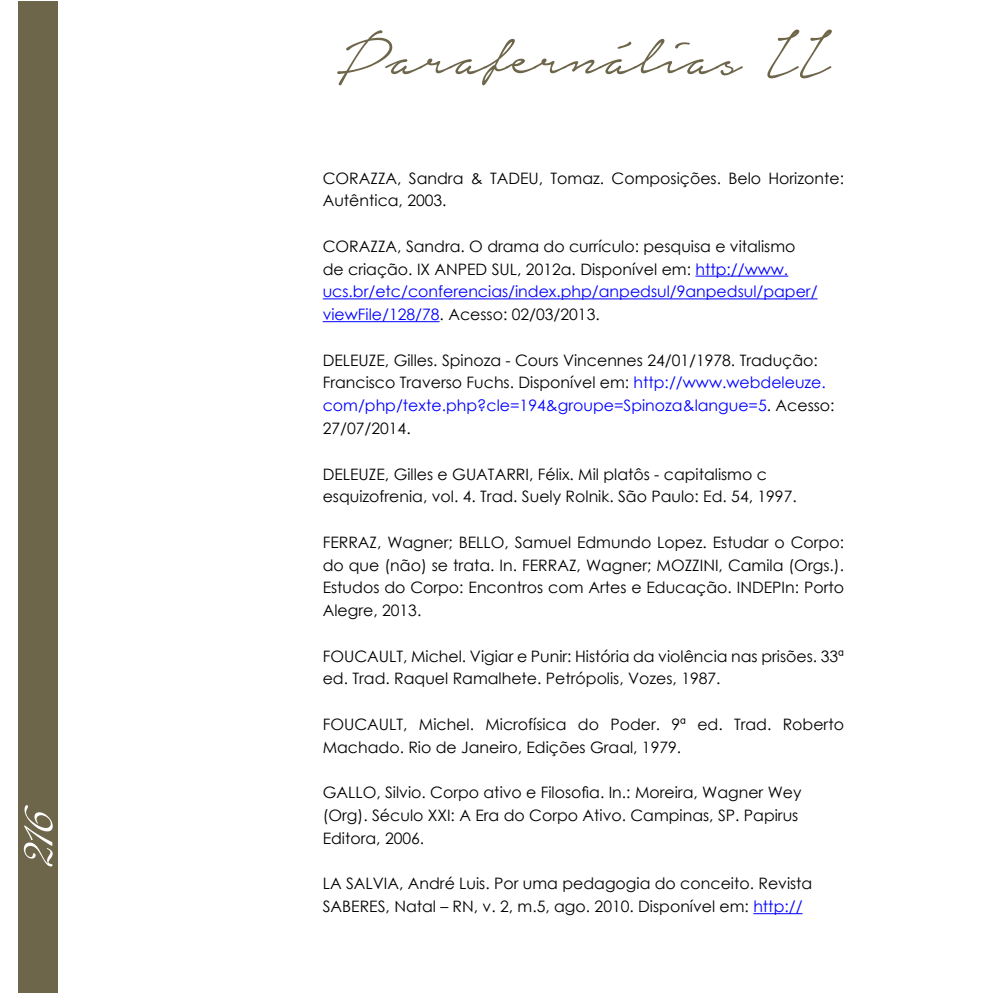
<style>
.page{position:relative;width:993px;height:993px;background:#fff}
.page>*{position:absolute;margin:0;border:0;box-sizing:border-box;transform-origin:0 0}
.t1{font:78.75px "Notera Personal Use Only";color:#6e664a}
.t2{font:63px "ARDECODE";color:#fff}
.t3{font:15.75px/22.8px "Century Gothic";color:#000}
.s1{color:#00f}
</style>
<div class="page">
<div style="left:18px;top:1px;width:40px;height:990px;background:#6e664a"></div>
<hr style="left:695px;top:275px;width:93px;height:1px;background:#00f">
<hr style="left:322px;top:298px;width:495px;height:1px;background:#00f">
<hr style="left:322px;top:321px;width:117px;height:1px;background:#00f">
<hr style="left:753px;top:912px;width:49px;height:1px;background:#00f">
<h2 class="t2" style="left:-3px;top:864px;width:61px;rotate:-90deg">216</h2>
<h1 class="t1" style="left:337px;top:17px;width:494px">Parafernálias II</h1>
<p class="t3" style="left:322px;top:166px;width:522px">CORAZZA, Sandra &amp; TADEU, Tomaz. Composições. Belo Horizonte:<br>Autêntica, 2003.</p>
<p class="t3" style="left:322px;top:234px;width:496px">CORAZZA, Sandra. O drama do currículo: pesquisa e vitalismo de criação. IX ANPED SUL, 2012a. Disponível em: <span class="s1">http://www. ucs.br/etc/conferencias/index.php/anpedsul/9anpedsul/paper/ viewFile/128/78</span>. Acesso: 02/03/2013.</p>
<p class="t3" style="left:322px;top:348px;width:513px">DELEUZE, Gilles. Spinoza - Cours Vincennes 24/01/1978. Tradução:<br>Francisco Traverso Fuchs. Disponível em: <span class="s1">http://www.webdeleuze. com/php/texte.php?cle=194&amp;groupe=Spinoza&amp;langue=5</span>. Acesso:<br>27/07/2014.</p>
<p class="t3" style="left:322px;top:462px;width:475px">DELEUZE, Gilles e GUATARRI, Félix. Mil platôs - capitalismo c esquizofrenia, vol. 4. Trad. Suely Rolnik. São Paulo: Ed. 54, 1997.</p>
<p class="t3" style="left:322px;top:530px;width:522px;text-align:justify">FERRAZ, Wagner; BELLO, Samuel Edmundo Lopez. Estudar o Corpo: do que (não) se trata. In. FERRAZ, Wagner; MOZZINI, Camila (Orgs.).<br>Estudos do Corpo: Encontros com Artes e Educação. INDEPIn: Porto Alegre, 2013.</p>
<p class="t3" style="left:322px;top:644px;width:522px">FOUCAULT, Michel. Vigiar e Punir: História da violência nas prisões. 33ª ed. Trad. Raquel Ramalhete. Petrópolis, Vozes, 1987.</p>
<p class="t3" style="left:322px;top:712px;width:522px">FOUCAULT, Michel. Microfísica do Poder. 9ª ed. Trad. Roberto<br>Machado. Rio de Janeiro, Edições Graal, 1979.</p>
<p class="t3" style="left:322px;top:780px;width:480px">GALLO, Silvio. Corpo ativo e Filosofia. In.: Moreira, Wagner Wey (Org). Século XXI: A Era do Corpo Ativo. Campinas, SP. Papirus<br>Editora, 2006.</p>
<p class="t3" style="left:322px;top:871px;width:491px">LA SALVIA, André Luis. Por uma pedagogia do conceito. Revista<br>SABERES, Natal – RN, v. 2, m.5, ago. 2010. Disponível em: <span class="s1">http://</span></p>
</div>
